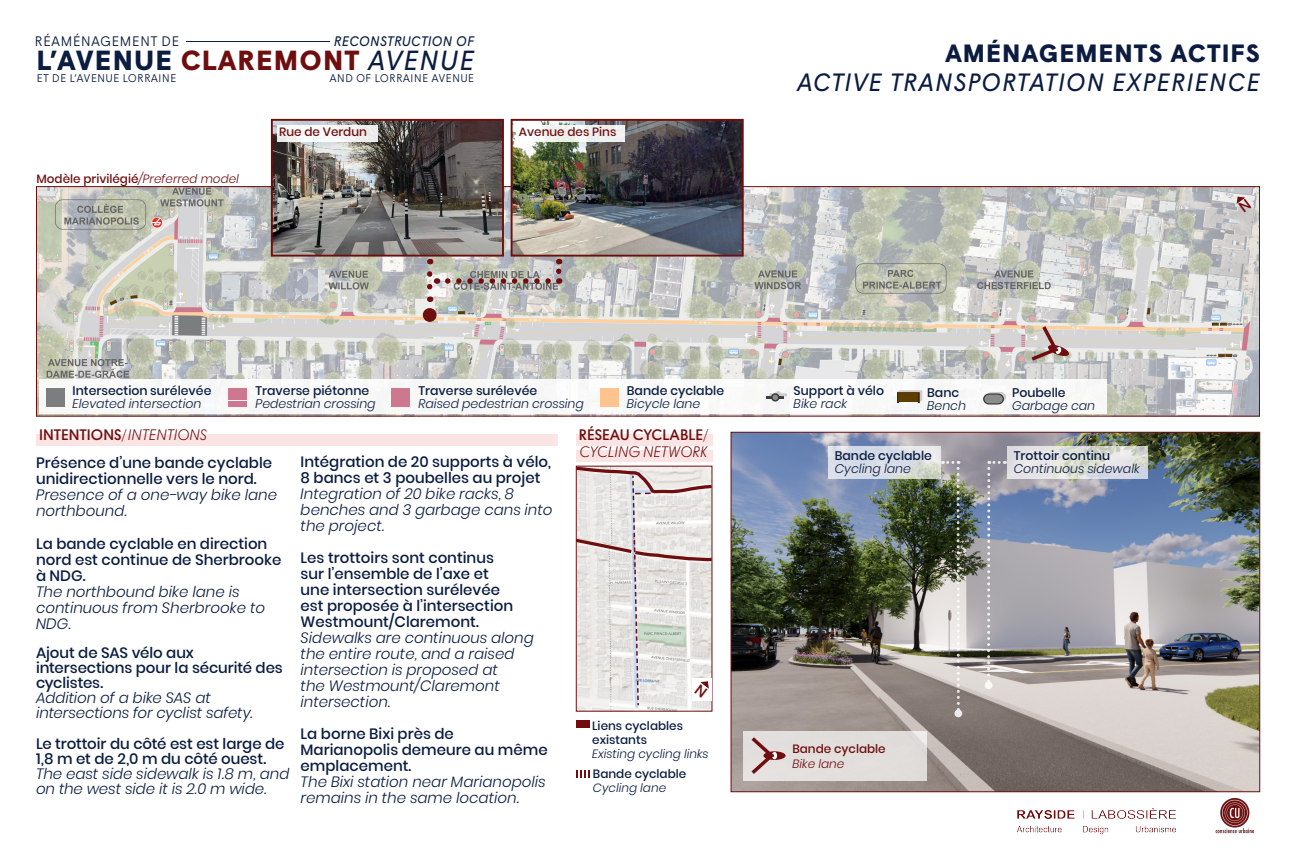
<style>
.page{position:relative;width:1296px;height:864px;background:#fff}
.page>*{position:absolute;margin:0;border:0;box-sizing:border-box;transform-origin:0 0}
.t1{font:700 27.65px "Wigrum";letter-spacing:.04em;color:#6f0e0f}
.Intercalaires{font:italic 25px "Wigrum";letter-spacing:.04em;color:#0b1c40}
.Intercalaires-2{font:700 25px "Wigrum";letter-spacing:.04em;color:#0b1c40}
.Paragraph_Style_2{font:500 15px/16px "Poppins";color:#0b1d40}
.Paragraph_Style_2-2{font:italic 300 15px/16px "Poppins";color:#0b1d40}
.Paragraph_Style_1{font:500 15px/17px "Moskau Grotesk";color:#6f0e0f}
.t2{font:italic 13.8px "Wigrum";letter-spacing:.01em;color:#0b1d40}
.t3{font:300 13.8px "Wigrum";letter-spacing:.01em;color:#0b1d40}
.POINT_FORM{font:italic 300 12.5px/13.5px "Poppins";color:#0b1d40}
.POINT_FORM-2{font:500 12.5px/13.5px "Poppins";color:#0b1d40}
.TITRE_SECTION{font:500 12px "Poppins";color:#6f0e0f}
.Paragraph_Style_2-3{font:500 12px/14px "Poppins";color:#0b1d40}
.TITRE_SECTION-2{font:italic 300 12px "Poppins";color:#6f0e0f}
.t4{font:300 11.15px "Wigrum";letter-spacing:.01em;color:#0b1d40}
.s1{color:#0b1d40}
.s2{font-weight:400;font-style:italic;color:#0b1d40}
.s3{font-weight:300;font-style:italic}
.s4{font-weight:500;font-style:normal}
</style>
<div class="page">
<img style="left:1017px;top:809px;width:159px;height:26px">
<img style="left:1215px;top:799px;width:39px;height:35px">
<hr style="left:186px;top:41px;width:144px;height:1px;background:#0b1d40">
<img style="left:38px;top:188px;width:1220px;height:227px">
<div style="left:39px;top:379px;width:1068px;height:35px;background:#f8f9f7"></div>
<div style="left:47px;top:388px;width:18px;height:18px;background:#7c7d7f"></div>
<div style="left:392px;top:388px;width:18px;height:18px;background:#cd788f"></div>
<img style="left:733px;top:434px;width:525px;height:356px">
<div style="left:744px;top:732px;width:183px;height:49px;background:#e1dedc"></div>
<svg style="left:763px;top:751px;width:23px;height:9px"></svg>
<svg style="left:751px;top:737px;width:26px;height:37px"></svg>
<svg style="left:1028px;top:322px;width:42px;height:42px;background:#c6b5ae"></svg>
<svg style="left:1007px;top:446px;width:140px;height:32px;background:#dddfdd"></svg>
<svg style="left:986px;top:461px;width:19px;height:226px;background:#9ea1ad"></svg>
<div style="left:985px;top:681px;width:7px;height:8px;background:#f9f9f8;border-radius:50%"></div>
<div style="left:36px;top:435px;width:522px;height:11px;background:#fbe4e4"></div>
<div style="left:576px;top:435px;width:136px;height:11px;background:#fbe4e4"></div>
<div style="left:576px;top:720px;width:14px;height:8px;background:#710d0f"></div>
<img style="left:274px;top:122px;width:227px;height:132px">
<div style="left:271px;top:119px;width:233px;height:138px;border:2px solid #6f0e0f"></div>
<div style="left:423px;top:308px;width:14px;height:14px;background:#6f0e0f;border-radius:50%"></div>
<div style="left:277px;top:125px;width:100px;height:17px;background:linear-gradient(to right,#f9f9fa,#f0f0ef)"></div>
<img style="left:514px;top:122px;width:227px;height:132px">
<div style="left:511px;top:119px;width:233px;height:138px;border:2px solid #6f0e0f"></div>
<div style="left:516px;top:125px;width:109px;height:17px;background:linear-gradient(to right,#fbfcf9,#ececed)"></div>
<div style="left:576px;top:450px;width:136px;height:12px;background:#fbe4e4"></div>
<svg style="left:448px;top:278px;width:105px;height:6px"></svg>
<svg style="left:427px;top:259px;width:11px;height:28px"></svg>
<svg style="left:556px;top:259px;width:5px;height:12px"></svg>
<svg style="left:576px;top:770px;width:14px;height:8px"></svg>
<svg style="left:828px;top:446px;width:112px;height:32px;background:#d9dde4"></svg>
<img style="left:942px;top:461px;width:19px;height:254px">
<svg style="left:954px;top:709px;width:8px;height:8px"></svg>
<div style="left:600px;top:388px;width:18px;height:18px;background:#fdc48f"></div>
<hr style="left:767px;top:396px;width:17px;height:3px;background:#3b3b3b">
<svg style="left:769px;top:391px;width:18px;height:11px"></svg>
<div style="left:229px;top:401px;width:18px;height:5px;background:#cd7790"></div>
<div style="left:229px;top:395px;width:18px;height:5px;background:#cd7790"></div>
<div style="left:229px;top:388px;width:18px;height:5px;background:#cd7790"></div>
<svg style="left:983px;top:392px;width:23px;height:13px"></svg>
<svg style="left:897px;top:390px;width:25px;height:12px"></svg>
<svg style="left:1237px;top:197px;width:14px;height:16px"></svg>
<svg style="left:575px;top:465px;width:138px;height:240px;background:#dfdad8"></svg>
<p class="t3" style="left:35px;top:31px;width:146px">RÉAMÉNAGEMENT DE</p>
<h1 class="t1" style="left:37px;top:39px;width:439px"><span class="s1">L’AVENUE</span> CLAREMONT <span class="s2">AVENUE</span></h1>
<p class="t2" style="left:334px;top:31px;width:142px">RECONSTRUCTION OF</p>
<p class="t4" style="left:37px;top:70px;width:142px">ET DE L’AVENUE LORRAINE</p>
<p class="t4" style="left:329px;top:70px;width:147px">AND OF LORRAINE AVENUE</p>
<p class="TITRE_SECTION" style="left:36px;top:171px;width:204px">Modèle privilégié<span class="s3">/Preferred model</span></p>
<p class="TITRE_SECTION" style="left:279px;top:125px;width:89px">Rue de Verdun</p>
<p class="TITRE_SECTION" style="left:519px;top:125px;width:99px">Avenue des Pins</p>
<p class="Intercalaires-2" style="left:945px;top:34px;width:316px">AMÉNAGEMENTS ACTIFS</p>
<p class="Intercalaires" style="left:797px;top:63px;width:464px">ACTIVE TRANSPORTATION EXPERIENCE</p>
<p class="POINT_FORM-2" style="left:73px;top:384px;width:140px">Intersection surélevée<br><span class="s3">Elevated intersection</span></p>
<p class="POINT_FORM" style="left:255px;top:384px;width:122px"><span class="s4">Traverse piétonne<br></span>Pedestrian crossing</p>
<p class="POINT_FORM" style="left:418px;top:384px;width:167px"><span class="s4">Traverse surélevée<br></span>Raised pedestrian crossing</p>
<p class="POINT_FORM-2" style="left:627px;top:384px;width:99px">Bande cyclable<br><span class="s3">Bicycle lane</span></p>
<p class="Paragraph_Style_1" style="left:39px;top:426px;width:169px">INTENTIONS/<span class="s3">INTENTIONS</span></p>
<p class="Paragraph_Style_2" style="left:36px;top:455px;width:243px">Présence d’une bande cyclable unidirectionnelle vers le nord.<br><span class="s3">Presence of a one-way bike lane northbound.</span></p>
<p class="Paragraph_Style_2" style="left:36px;top:536px;width:247px">La bande cyclable en direction nord est continue de Sherbrooke à NDG.<br><span class="s3">The northbound bike lane is continuous from Sherbrooke to<br>NDG.</span></p>
<p class="Paragraph_Style_2" style="left:36px;top:645px;width:248px;line-height:15px">Ajout de SAS vélo aux intersections pour la sécurité des cyclistes.<br><span class="s3">Addition of a bike SAS at intersections for cyclist safety.</span></p>
<p class="Paragraph_Style_2-2" style="left:36px;top:736px;width:255px;line-height:15px"><span class="s4">Le trottoir du côté est est large de<br>1,8 m et de 2,0 m du côté ouest.<br></span>The east side sidewalk is 1.8 m, and on the west side it is 2.0 m wide.</p>
<p class="Paragraph_Style_2" style="left:301px;top:454px;width:252px">Intégration de 20 supports à vélo,<br>8 bancs et 3 poubelles au projet</p>
<p class="Paragraph_Style_2-2" style="left:301px;top:486px;width:254px">Integration of 20 bike racks, 8 benches and 3 garbage cans into the project.</p>
<p class="Paragraph_Style_2" style="left:301px;top:550px;width:235px">Les trottoirs sont continus<br>sur l’ensemble de l’axe et<br>une intersection surélevée<br>est proposée à l’intersection<br>Westmount/Claremont.<br><span class="s3">Sidewalks are continuous along the entire route, and a raised intersection is proposed at<br>the Westmount/Claremont intersection.</span></p>
<p class="Paragraph_Style_2-2" style="left:301px;top:726px;width:249px"><span class="s4">La borne Bixi près de<br>Marianopolis demeure au même emplacement.<br></span>The Bixi station near Marianopolis remains in the same location.</p>
<p class="Paragraph_Style_1" style="left:579px;top:426px;width:131px">RÉSEAU CYCLABLE/<br><span class="s3">CYCLING NETWORK</span></p>
<p class="Paragraph_Style_2-3" style="left:592px;top:719px;width:118px">Liens cyclables existants<br><span class="s3">Existing cycling links</span></p>
<p class="Paragraph_Style_2-3" style="left:593px;top:767px;width:95px">Bande cyclable<br><span class="s3">Cycling lane</span></p>
<p class="POINT_FORM-2" style="left:794px;top:384px;width:92px">Support à vélo<br><span class="s3">Bike rack</span></p>
<p class="POINT_FORM" style="left:927px;top:386px;width:40px"><span class="s4">Banc<br></span>Bench</p>
<p class="POINT_FORM" style="left:1012px;top:386px;width:85px"><span class="s4">Poubelle<br></span>Garbage can</p>
<p class="POINT_FORM-2" style="left:835px;top:449px;width:99px">Bande cyclable<br><span class="s3">Cycling lane</span></p>
<p class="POINT_FORM" style="left:1014px;top:449px;width:128px"><span class="s4">Trottoir continu<br></span>Continuous sidewalk</p>
<p class="TITRE_SECTION" style="left:792px;top:742px;width:95px">Bande cyclable</p>
<p class="TITRE_SECTION-2" style="left:792px;top:757px;width:53px">Bike lane</p>
</div>
